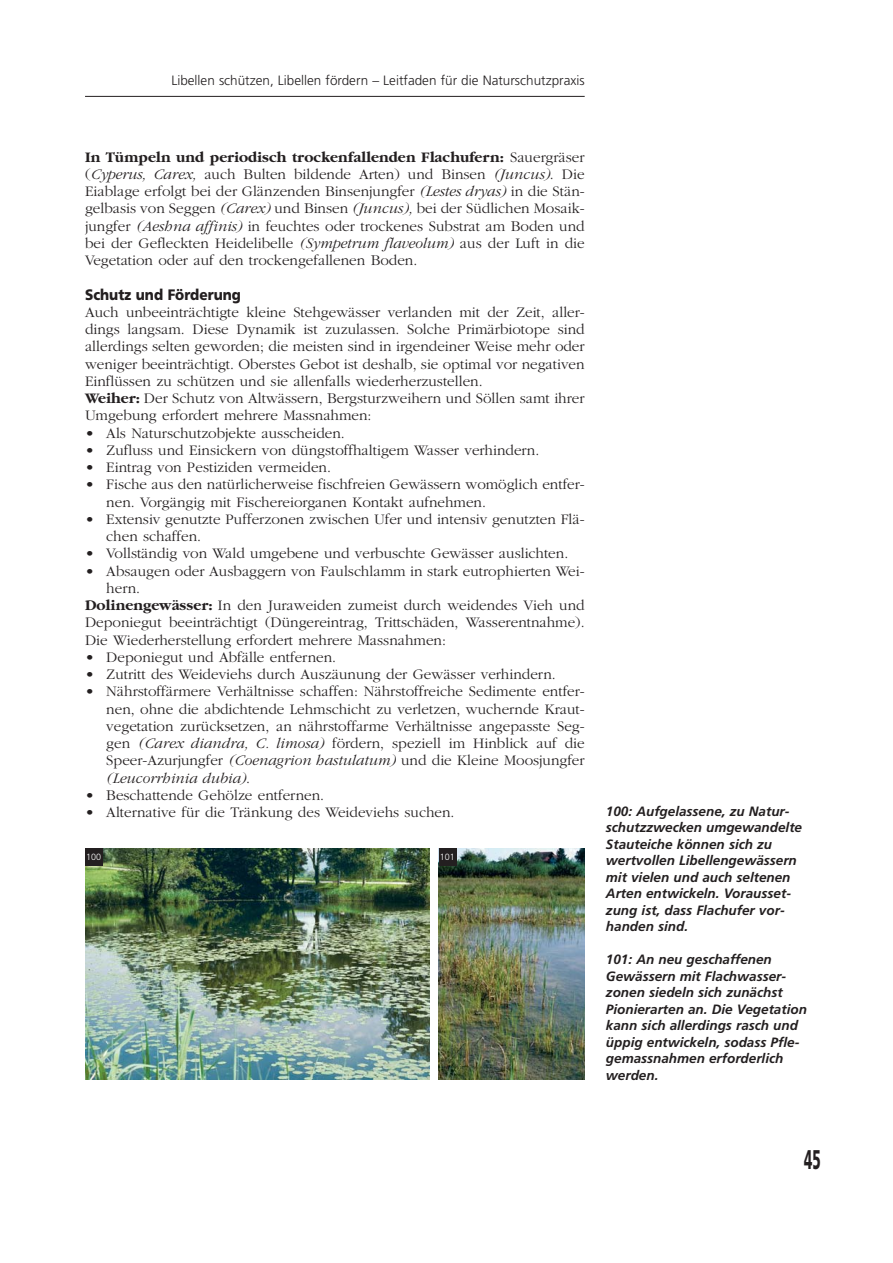
<style>
.page{position:relative;width:893px;height:1263px;background:#fff}
.page>*{position:absolute;margin:0;border:0;box-sizing:border-box;transform-origin:0 0}
.t1{font:900 27px "Frutiger";color:#231f20;scale:.5 1}
.t2{font:300 15.15px/17.2px "Garamond";color:#231f20}
.t3{font:900 15.15px "Frutiger";color:#231f20;scale:.9 1}
.t4{font:italic 700 13.5px/16.5px "Frutiger";color:#231f20}
.t5{font:300 13.5px "Frutiger";color:#231f20}
.t6{font:300 9px "Frutiger";color:#fff}
.s1{font-weight:700}
.s2{font-style:italic}
</style>
<div class="page">
<hr style="left:85px;top:96px;width:500px;height:1px;background:#231f20">
<img style="left:85px;top:848px;width:344px;height:231px">
<img style="left:439px;top:848px;width:146px;height:232px">
<div style="left:85px;top:848px;width:17px;height:17px;background:#231f20"></div>
<div style="left:439px;top:848px;width:17px;height:17px;background:#231f20"></div>
<p class="t5" style="left:171px;top:74px;width:415px">Libellen schützen, Libellen fördern – Leitfaden für die Naturschutzpraxis</p>
<p class="t2" style="left:85px;top:149px;width:501px;text-align:justify"><span class="s1">In Tümpeln und periodisch trockenfallenden Flachufern:</span> Sauergräser (<span class="s2">Cyperus, Carex,</span> auch Bulten bildende Arten) und Binsen <span class="s2">(Juncus)</span>. Die Eiablage erfolgt bei der Glänzenden Binsenjungfer <span class="s2">(Lestes dryas)</span> in die Stän&shy;gelbasis von Seggen <span class="s2">(Carex)</span> und Binsen <span class="s2">(Juncus),</span> bei der Südlichen Mosaik&shy;jungfer <span class="s2">(Aeshna affinis)</span> in feuchtes oder trockenes Substrat am Boden und bei der Gefleckten Heidelibelle <span class="s2">(Sympetrum flaveolum)</span> aus der Luft in die Vegetation oder auf den trockengefallenen Boden.</p>
<p class="t3" style="left:85px;top:287px;width:175px">Schutz und Förderung</p>
<p class="t2" style="left:85px;top:304px;width:501px">Auch unbeeinträchtigte kleine Stehgewässer verlanden mit der Zeit, aller&shy;dings langsam. Diese Dynamik ist zuzulassen. Solche Primärbiotope sind allerdings selten geworden; die meisten sind in irgendeiner Weise mehr oder weniger beeinträchtigt. Oberstes Gebot ist deshalb, sie optimal vor negativen Einflüssen zu schützen und sie allenfalls wiederherzustellen.<br><span class="s1">Weiher:</span> Der Schutz von Altwässern, Bergsturzweihern und Söllen samt ihrer Umgebung erfordert mehrere Massnahmen:</p>
<p class="t2" style="left:85px;top:425px;width:261px">• Als Naturschutzobjekte ausscheiden.</p>
<p class="t2" style="left:85px;top:442px;width:456px">• Zufluss und Einsickern von düngstoffhaltigem Wasser verhindern.</p>
<p class="t2" style="left:85px;top:460px;width:247px">• Eintrag von Pestiziden vermeiden.</p>
<p class="t2" style="left:106px;top:477px;width:480px;text-indent:-21px">• Fische aus den natürlicherweise fischfreien Gewässern womöglich entfer&shy;nen. Vorgängig mit Fischereiorganen Kontakt aufnehmen.</p>
<p class="t2" style="left:106px;top:511px;width:480px;text-indent:-21px">• Extensiv genutzte Pufferzonen zwischen Ufer und intensiv genutzten Flä&shy;chen schaffen.</p>
<p class="t2" style="left:85px;top:546px;width:485px">• Vollständig von Wald umgebene und verbuschte Gewässer auslichten.</p>
<p class="t2" style="left:85px;top:563px;width:501px">• Absaugen oder Ausbaggern von Faulschlamm in stark eutrophierten Wei-</p>
<p class="t2" style="left:106px;top:580px;width:35px">hern.</p>
<p class="t2" style="left:85px;top:598px;width:501px"><span class="s1">Dolinengewässer:</span> In den Juraweiden zumeist durch weidendes Vieh und</p>
<p class="t2" style="left:85px;top:615px;width:501px">Deponiegut beeinträchtigt (Düngereintrag, Trittschäden, Wasserentnahme).</p>
<p class="t2" style="left:85px;top:632px;width:362px">Die Wiederherstellung erfordert mehrere Massnahmen:</p>
<p class="t2" style="left:85px;top:649px;width:253px">• Deponiegut und Abfälle entfernen.</p>
<p class="t2" style="left:85px;top:667px;width:472px">• Zutritt des Weideviehs durch Auszäunung der Gewässer verhindern.</p>
<p class="t2" style="left:106px;top:684px;width:480px;text-align:justify;text-indent:-21px">• Nährstoffärmere Verhältnisse schaffen: Nährstoffreiche Sedimente entfer&shy;nen, ohne die abdichtende Lehmschicht zu verletzen, wuchernde Kraut&shy;vegetation zurücksetzen, an nährstoffarme Verhältnisse angepasste Seg&shy;gen <span class="s2">(Carex diandra, C. limosa)</span> fördern, speziell im Hinblick auf die Speer-Azurjungfer <span class="s2">(Coenagrion hastulatum)</span> und die Kleine Moosjungfer <span class="s2">(Leucorrhinia dubia)</span>.</p>
<p class="t2" style="left:85px;top:787px;width:241px">• Beschattende Gehölze entfernen.</p>
<p class="t2" style="left:85px;top:805px;width:371px">• Alternative für die Tränkung des Weideviehs suchen.</p>
<p class="t4" style="left:606px;top:804px;width:198px">100: Aufgelassene, zu Natur&shy;schutzzwecken umgewandelte<br>Stauteiche können sich zu wertvollen Libellengewässern mit vielen und auch seltenen<br>Arten entwickeln. Vorausset&shy;zung ist, dass Flachufer vor&shy;handen sind.</p>
<p class="t4" style="left:606px;top:952px;width:202px">101: An neu geschaffenen<br>Gewässern mit Flachwasser&shy;zonen siedeln sich zunächst<br>Pionierarten an. Die Vegetation kann sich allerdings rasch und üppig entwickeln, sodass Pfle&shy;gemassnahmen erforderlich werden.</p>
<p class="t6" style="left:86px;top:852px;width:17px">100</p>
<p class="t6" style="left:440px;top:852px;width:17px">101</p>
<h1 class="t1" style="left:804px;top:1147px;width:35px">45</h1>
</div>
